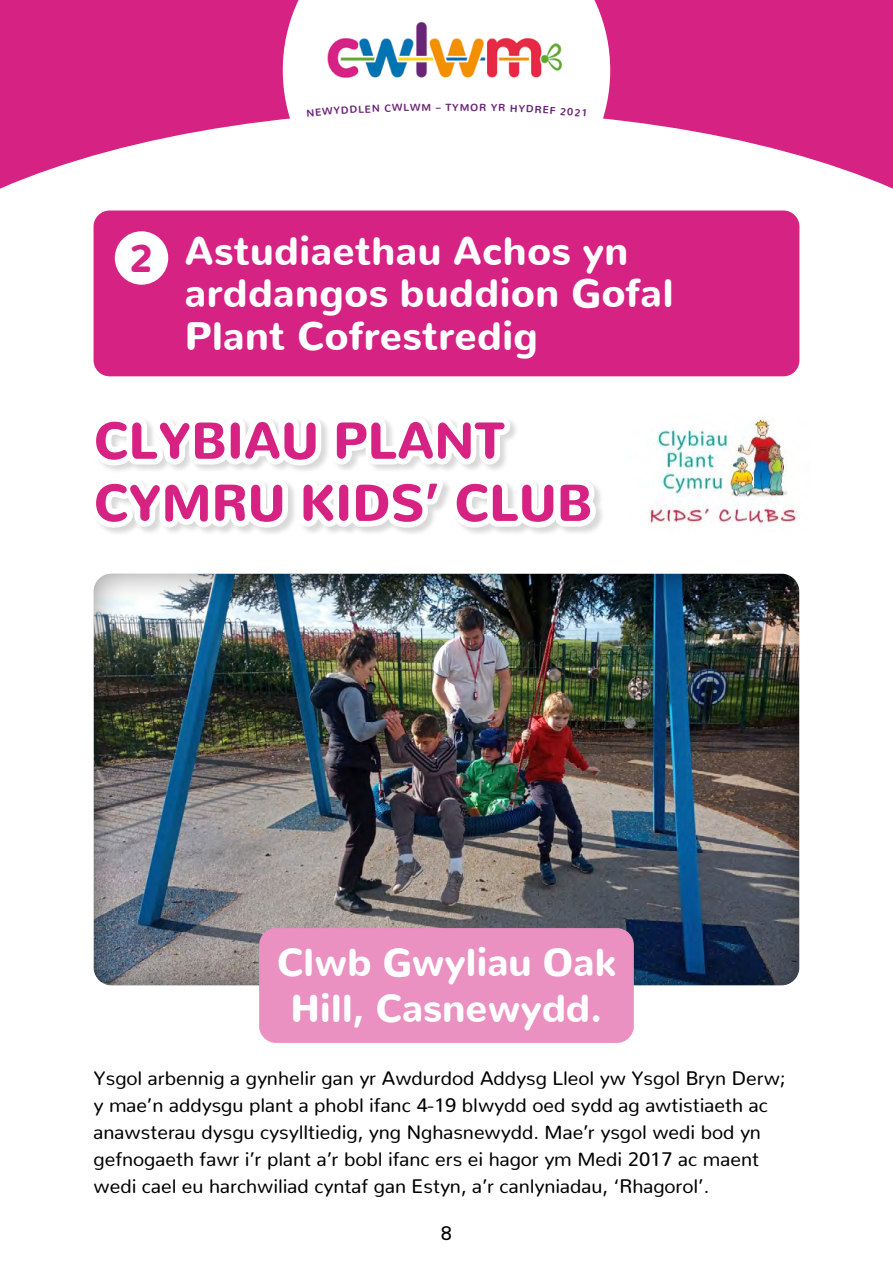
<style>
.page{position:relative;width:893px;height:1263px;background:#fff}
.page>*{position:absolute;margin:0;border:0;box-sizing:border-box;transform-origin:0 0}
.t1{font:900 51px/62.1px "Nunito";color:#d62283}
.t2{font:900 39.6px/42.8px "Nunito";letter-spacing:.01em;color:#fff}
.t3{font:900 38.85px/46.7px "Nunito";color:#fff;text-align:center}
.t4{font:19.5px/27px "Nunito";color:#000}
.t5{font:700 10.35px "Nunito";color:#692576}
</style>
<div class="page">
<svg style="left:0;top:0;width:893px;height:189px;fill:#d62283"></svg>
<svg style="left:283px;top:0;width:327px;height:189px"></svg>
<img style="left:309px;top:5px;width:271px;height:90px">
<div style="left:94px;top:210px;width:705px;height:166px;background:#d62283;border-radius:16px"></div>
<div style="left:115px;top:231px;width:53px;height:54px;background:#fff;border-radius:50%"></div>
<div style="left:91px;top:413px;width:514px;height:124px;background:#000;opacity:.15"></div>
<img style="left:649px;top:418px;width:148px;height:106px">
<div style="left:81px;top:564px;width:732px;height:423px;background:#000;opacity:.44"></div>
<div style="left:259px;top:928px;width:375px;height:115px;background:#ea91c1;border-radius:17px"></div>
<svg style="left:307px;top:105px;width:64px;height:12px"></svg>
<svg style="left:410px;top:103px;width:20px;height:8px"></svg>
<svg style="left:461px;top:103px;width:125px;height:14px"></svg>
<p class="t5" style="left:372px;top:99px;width:39px;rotate:-2deg">N CWL</p>
<p class="t5" style="left:436px;top:98px;width:25px">– TY</p>
<h2 class="t2" style="left:185px;top:224px;width:490px;text-indent:-55px"><sub>2</sub> Astudiaethau Achos yn arddangos buddion Gofal<br>Plant Cofrestredig</h2>
<h1 class="t1" style="left:94px;top:403px;width:500px">CLYBIAU PLANT<br>CYMRU KIDS’ CLUB</h1>
<h3 class="t3" style="left:277px;top:934px;width:341px">Clwb Gwyliau Oak<br>Hill, Casnewydd.</h3>
<p class="t4" style="left:94px;top:1063px;width:693px">Ysgol arbennig a gynhelir gan yr Awdurdod Addysg Lleol yw Ysgol Bryn Derw; y mae’n addysgu plant a phobl ifanc 4-19 blwydd oed sydd ag awtistiaeth ac anawsterau dysgu cysylltiedig, yng Nghasnewydd. Mae’r ysgol wedi bod yn gefnogaeth fawr i’r plant a’r bobl ifanc ers ei hagor ym Medi 2017 ac maent wedi cael eu harchwiliad cyntaf gan Estyn, a’r canlyniadau, ‘Rhagorol’.</p>
<p class="t4" style="left:441px;top:1217px;width:13px">8</p>
</div>
